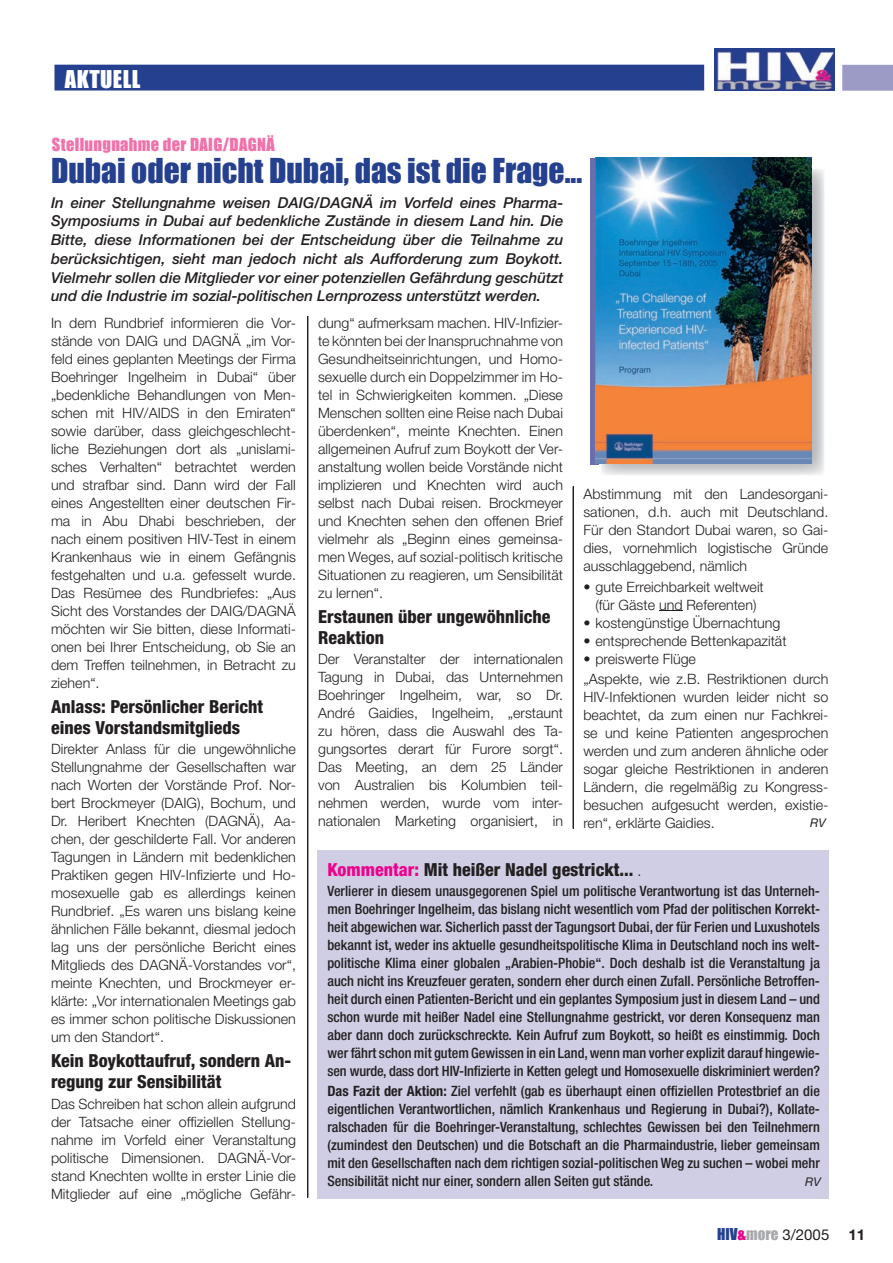
<style>
.page{position:relative;width:893px;height:1263px;background:#fff}
.page>*{position:absolute;margin:0;border:0;box-sizing:border-box;transform-origin:0 0}
.t1{font:31.5px "Impact";color:#25408f}
.t2{font:22.5px "Impact";letter-spacing:.02em;color:#fff}
.t3{font:800 condensed 18px/21px "Helvetica Neue";color:#231f20}
.t4{font:16.5px "Impact";letter-spacing:.02em;color:#f171ab}
.t5{font:italic 500 15px/18.8px "Helvetica Neue";color:#231f20;text-align:justify}
.t6{font:15px "Helvetica Neue";color:#231f20}
.t7{font:700 15px "Helvetica Neue";color:#231f20}
.t8{font:300 14.25px/18px "Helvetica Neue";color:#231f20;text-align:justify}
.t9{font:500 condensed 14.25px/18px "Helvetica Neue";letter-spacing:-.01em;color:#231f20;text-align:justify}
.t10{font:italic 12px "Helvetica Neue";color:#231f20}
.s1{color:#ed028c}
.s2{font-weight:300;font-stretch:normal;font-size:14.25px}
.s3{font-weight:700}
.s4{font-family:"Impact";color:#25408f}
.s5{font-family:"Impact";color:#ed028c}
.s6{font-family:"Impact";color:#a8a9ad}
</style>
<div class="page">
<div style="left:590px;top:158px;width:9px;height:307px;background:#696fab"></div>
<img style="left:601px;top:168px;width:223px;height:307px">
<div style="left:317px;top:850px;width:512px;height:349px;background:#cfcee4"></div>
<div style="left:843px;top:66px;width:50px;height:24px;background:#9b9bc6"></div>
<hr style="left:842px;top:66px;width:2px;height:24px;background:#9b9bc6">
<hr style="left:843px;top:89px;width:50px;height:2px;background:#9b9bc6">
<hr style="left:843px;top:65px;width:50px;height:1px;background:#9b9bc6">
<div style="left:55px;top:65px;width:648px;height:25px;background:#25408f"></div>
<hr style="left:54px;top:65px;width:2px;height:25px;background:#25408f">
<hr style="left:55px;top:89px;width:648px;height:2px;background:#25408f">
<svg style="left:703px;top:65px;width:1px;height:26px"></svg>
<img style="left:714px;top:48px;width:120px;height:42px">
<hr style="left:308px;top:316px;width:1px;height:881px;background:#231f20">
<hr style="left:573px;top:486px;width:1px;height:342px;background:#231f20">
<img style="left:595px;top:158px;width:216px;height:306px">
<h2 class="t2" style="left:65px;top:65px;width:77px">AKTUELL</h2>
<p class="t4" style="left:52px;top:134px;width:224px">Stellungnahme der DAIG/DAGNÄ</p>
<h1 class="t1" style="left:51px;top:151px;width:533px">Dubai oder nicht Dubai, das ist die Frage...</h1>
<p class="t5" style="left:51px;top:193px;width:514px">In einer Stellungnahme weisen DAIG/DAGNÄ im Vorfeld eines Pharma-Symposiums in Dubai auf bedenkliche Zustände in diesem Land hin. Die Bitte, diese Informationen bei der Entscheidung über die Teilnahme zu berücksichtigen, sieht man jedoch nicht als Aufforderung zum Boykott.<br>Vielmehr sollen die Mitglieder vor einer potenziellen Gefährdung geschützt und die Industrie im sozial-politischen Lernprozess unterstützt werden.</p>
<p class="t8" style="left:318px;top:314px;width:246px">dung“ aufmerksam machen. HIV-Infizier&shy;te könnten bei der Inanspruchnahme von Gesundheitseinrichtungen, und Homo&shy;sexuelle durch ein Doppelzimmer im Ho&shy;tel in Schwierigkeiten kommen. „Diese Menschen sollten eine Reise nach Dubai überdenken“, meinte Knechten. Einen allgemeinen Aufruf zum Boykott der Ver&shy;anstaltung wollen beide Vorstände nicht implizieren und Knechten wird auch selbst nach Dubai reisen. Brockmeyer und Knechten sehen den offenen Brief vielmehr als „Beginn eines gemeinsa&shy;men Weges, auf sozial-politisch kritische Situationen zu reagieren, um Sensibilität zu lernen“.</p>
<p class="t3" style="left:318px;top:606px;width:234px">Erstaunen über ungewöhnliche<br>Reaktion</p>
<p class="t8" style="left:318px;top:650px;width:246px">Der Veranstalter der internationalen Tagung in Dubai, das Unternehmen Boehringer Ingelheim, war, so Dr.<br>André Gaidies, Ingelheim, „erstaunt zu hören, dass die Auswahl des Ta&shy;gungsortes derart für Furore sorgt“.<br>Das Meeting, an dem 25 Länder von Australien bis Kolumbien teil&shy;nehmen werden, wurde vom inter&shy;nationalen Marketing organisiert, in</p>
<p class="t8" style="left:51px;top:313px;width:246px">In dem Rundbrief informieren die Vor&shy;stände von DAIG und DAGNÄ „im Vor&shy;feld eines geplanten Meetings der Firma Boehringer Ingelheim in Dubai“ über „bedenkliche Behandlungen von Men&shy;schen mit HIV/AIDS in den Emiraten“ sowie darüber, dass gleichgeschlecht&shy;liche Beziehungen dort als „unislami&shy;sches Verhalten“ betrachtet werden und strafbar sind. Dann wird der Fall eines Angestellten einer deutschen Fir&shy;ma in Abu Dhabi beschrieben, der nach einem positiven HIV-Test in einem Krankenhaus wie in einem Gefängnis festgehalten und u.a. gefesselt wurde.<br>Das Resümee des Rundbriefes: „Aus Sicht des Vorstandes der DAIG/DAGNÄ möchten wir Sie bitten, diese Informati&shy;onen bei Ihrer Entscheidung, ob Sie an dem Treffen teilnehmen, in Betracht zu ziehen“.</p>
<p class="t3" style="left:51px;top:696px;width:214px">Anlass: Persönlicher Bericht eines Vorstandsmitglieds</p>
<p class="t8" style="left:51px;top:740px;width:246px">Direkter Anlass für die ungewöhnliche Stellungnahme der Gesellschaften war nach Worten der Vorstände Prof. Nor&shy;bert Brockmeyer (DAIG), Bochum, und Dr. Heribert Knechten (DAGNÄ), Aa&shy;chen, der geschilderte Fall. Vor anderen Tagungen in Ländern mit bedenklichen Praktiken gegen HIV-Infizierte und Ho&shy;mosexuelle gab es allerdings keinen Rundbrief. „Es waren uns bislang keine ähnlichen Fälle bekannt, diesmal jedoch lag uns der persönliche Bericht eines Mitglieds des DAGNÄ-Vorstandes vor“, meinte Knechten, und Brockmeyer er&shy;klärte: „Vor internationalen Meetings gab es immer schon politische Diskussionen um den Standort“.</p>
<p class="t3" style="left:51px;top:1050px;width:242px">Kein Boykottaufruf, sondern An&shy;regung zur Sensibilität</p>
<p class="t8" style="left:51px;top:1094px;width:246px">Das Schreiben hat schon allein aufgrund der Tatsache einer offiziellen Stellung&shy;nahme im Vorfeld einer Veranstaltung politische Dimensionen. DAGNÄ-Vor&shy;stand Knechten wollte in erster Linie die Mitglieder auf eine „mögliche Gefähr-</p>
<p class="t8" style="left:583px;top:485px;width:246px">Abstimmung mit den Landesorgani&shy;sationen, d.h. auch mit Deutschland.<br>Für den Standort Dubai waren, so Gai&shy;dies, vornehmlich logistische Gründe ausschlaggebend, nämlich</p>
<p class="t8" style="left:583px;top:577px;width:182px;text-align:center">• gute Erreichbarkeit weltweit (für Gäste und Referenten)</p>
<p class="t8" style="left:583px;top:613px;width:199px">• kostengünstige Übernachtung</p>
<p class="t8" style="left:583px;top:631px;width:205px">• entsprechende Bettenkapazität</p>
<p class="t8" style="left:583px;top:648px;width:246px;line-height:20.1px">• preiswerte Flüge<br>„Aspekte, wie z.B. Restriktionen durch</p>
<p class="t8" style="left:583px;top:687px;width:246px">HIV-Infektionen wurden leider nicht so beachtet, da zum einen nur Fachkrei&shy;se und keine Patienten angesprochen werden und zum anderen ähnliche oder sogar gleiche Restriktionen in anderen Ländern, die regelmäßig zu Kongress&shy;besuchen aufgesucht werden, existie&shy;ren“, erklärte Gaidies.</p>
<p class="t10" style="left:810px;top:815px;width:17px">RV</p>
<p class="t3" style="left:327px;top:859px;width:315px"><span class="s1">Kommentar:</span> Mit heißer Nadel gestrickt... <span class="s2">.</span></p>
<p class="t9" style="left:327px;top:882px;width:494px">Verlierer in diesem unausgegorenen Spiel um politische Verantwortung ist das Unterneh&shy;men Boehringer Ingelheim, das bislang nicht wesentlich vom Pfad der politischen Korrekt&shy;heit abgewichen war. Sicherlich passt der Tagungsort Dubai, der für Ferien und Luxushotels bekannt ist, weder ins aktuelle gesundheitspolitische Klima in Deutschland noch ins welt&shy;politische Klima einer globalen „Arabien-Phobie“. Doch deshalb ist die Veranstaltung ja auch nicht ins Kreuzfeuer geraten, sondern eher durch einen Zufall. Persönliche Betroffen&shy;heit durch einen Patienten-Bericht und ein geplantes Symposium just in diesem Land – und schon wurde mit heißer Nadel eine Stellungnahme gestrickt, vor deren Konsequenz man aber dann doch zurückschreckte. Kein Aufruf zum Boykott, so heißt es einstimmig. Doch wer fährt schon mit gutem Gewissen in ein Land, wenn man vorher explizit darauf hingewie&shy;sen wurde, dass dort HIV-Infizierte in Ketten gelegt und Homosexuelle diskriminiert werden?</p>
<p class="t9" style="left:327px;top:1082px;width:494px"><span class="s3">Das Fazit der Aktion:</span> Ziel verfehlt (gab es überhaupt einen offiziellen Protestbrief an die eigentlichen Verantwortlichen, nämlich Krankenhaus und Regierung in Dubai?), Kollate&shy;ralschaden für die Boehringer-Veranstaltung, schlechtes Gewissen bei den Teilnehmern (zumindest den Deutschen) und die Botschaft an die Pharmaindustrie, lieber gemeinsam mit den Gesellschaften nach dem richtigen sozial-politischen Weg zu suchen – wobei mehr Sensibilität nicht nur einer, sondern allen Seiten gut stände.</p>
<p class="t10" style="left:805px;top:1175px;width:17px">RV</p>
<p class="t6" style="left:717px;top:1225px;width:114px"><span class="s4">HIV</span><span class="s5">&amp;</span><span class="s6">more</span> 3/2005</p>
<p class="t7" style="left:848px;top:1226px;width:18px">11</p>
</div>
